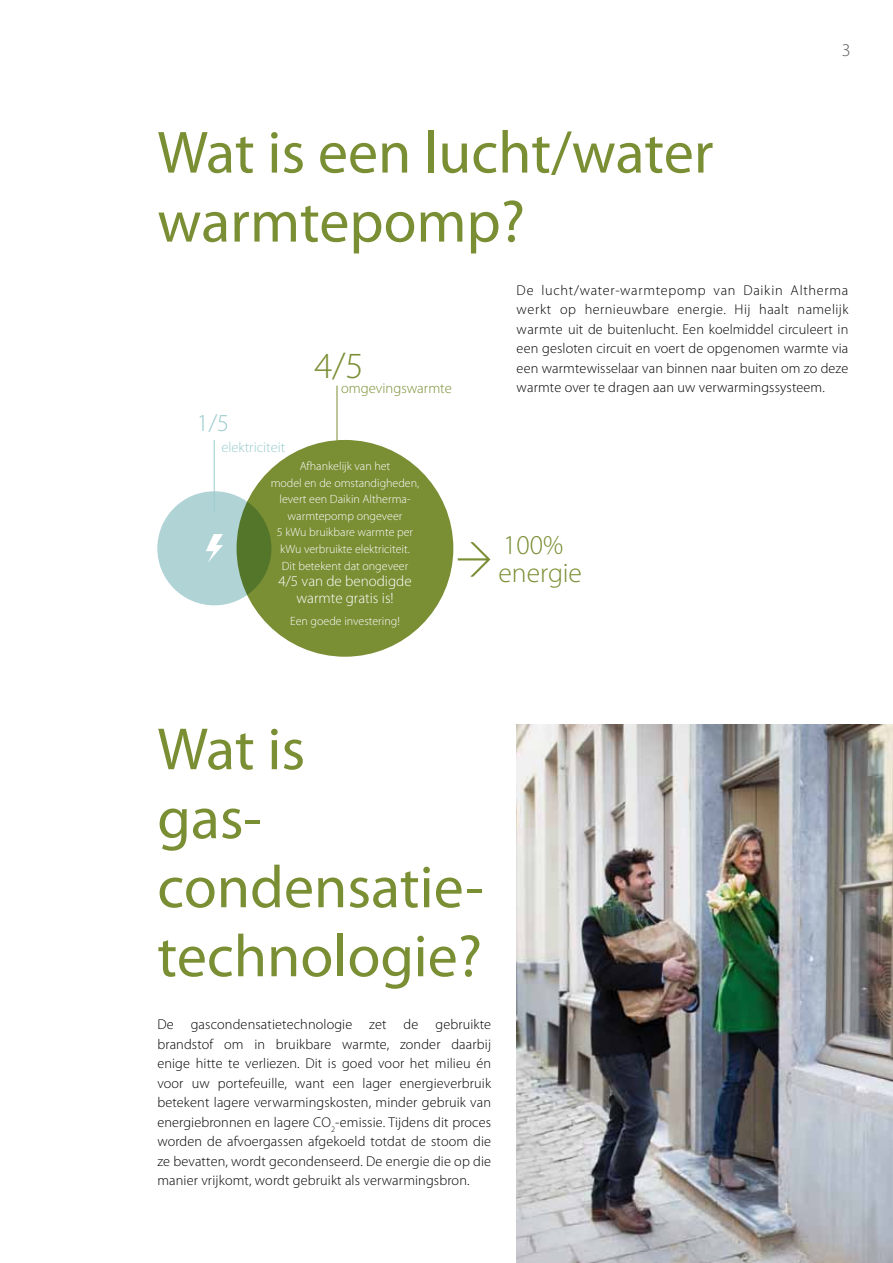
<style>
.page{position:relative;width:893px;height:1263px;background:#fff}
.page>*{position:absolute;margin:0;border:0;box-sizing:border-box;transform-origin:0 0}
.t1{font:60px/69px "Myriad Pro";color:#7a8e34}
.t2{font:300 37.05px "Myriad Pro";color:#7a8e34}
.t3{font:300 27.6px "Myriad Pro";color:#7a8e34}
.t4{font:300 27.3px "Myriad Pro";color:#7a8e34}
.t5{font:300 24.3px "Myriad Pro";color:#9acbcd}
.t6{font:300 18px "Myriad Pro";color:#5a5b5d}
.t7{font:300 15px/16.5px "Myriad Pro";color:#fff;text-align:center}
.t8{font:300 14.55px "Myriad Pro";color:#7a8e34}
.t9{font:300 14.55px "Myriad Pro";color:#9acbcd}
.t10{font:300 14.25px/19.5px "Myriad Pro";letter-spacing:.01em;color:#000;text-align:justify}
.t11{font:300 12px/16.5px "Myriad Pro";color:#fff;text-align:center}
</style>
<div class="page">
<div style="left:237px;top:440px;width:216px;height:217px;background:#7a8e34;border-radius:50%"></div>
<svg style="left:157px;top:491px;width:114px;height:114px;background:#9bbeaf"></svg>
<svg style="left:206px;top:534px;width:17px;height:29px"></svg>
<hr style="left:214px;top:440px;width:1px;height:71px;background:#9acbcd">
<hr style="left:337px;top:386px;width:1px;height:73px;background:#7a8e34">
<svg style="left:458px;top:542px;width:32px;height:35px"></svg>
<img style="left:517px;top:724px;width:376px;height:539px">
<p class="t6" style="left:842px;top:43px;width:10px">3</p>
<h1 class="t1" style="left:157px;top:120px;width:558px">Wat is een lucht/water warmtepomp?</h1>
<p class="t10" style="left:517px;top:281px;width:333px">De lucht/water-warmtepomp van Daikin Altherma werkt op hernieuwbare energie. Hij haalt namelijk warmte uit de buitenlucht. Een koelmiddel circuleert in een gesloten circuit en voert de opgenomen warmte via een warmtewisselaar van binnen naar buiten om zo deze warmte over te dragen aan uw verwarmingssysteem.</p>
<h2 class="t2" style="left:314px;top:351px;width:51px">4/5</h2>
<p class="t8" style="left:341px;top:383px;width:112px">omgevingswarmte</p>
<h3 class="t5" style="left:197px;top:413px;width:34px">1/5</h3>
<p class="t9" style="left:221px;top:441px;width:66px">elektriciteit</p>
<p class="t11" style="left:271px;top:459px;width:150px">Afhankelijk van het<br>model en de omstandigheden, levert een Daikin Altherma&shy;warmtepomp ongeveer<br>5 kWu bruikbare warmte per kWu verbruikte elektriciteit.<br>Dit betekent dat ongeveer</p>
<p class="t7" style="left:278px;top:574px;width:135px">4/5 van de benodigde warmte gratis is!</p>
<p class="t11" style="left:290px;top:614px;width:111px">Een goede investering!</p>
<h3 class="t4" style="left:503px;top:534px;width:62px">100%</h3>
<h3 class="t3" style="left:499px;top:562px;width:85px">energie</h3>
<h1 class="t1" style="left:157px;top:717px;width:328px">Wat is<br>gas&shy;condensatie&shy;technologie?</h1>
<p class="t10" style="left:157px;top:1016px;width:336px">De gascondensatietechnologie zet de gebruikte brandstof om in bruikbare warmte, zonder daarbij enige hitte te verliezen. Dit is goed voor het milieu én voor uw portefeuille, want een lager energieverbruik betekent lagere verwarmingskosten, minder gebruik van energiebronnen en lagere CO<sub>2</sub>-emissie. Tijdens dit proces worden de afvoergassen afgekoeld totdat de stoom die ze bevatten, wordt gecondenseerd. De energie die op die manier vrijkomt, wordt gebruikt als verwarmingsbron.</p>
</div>
